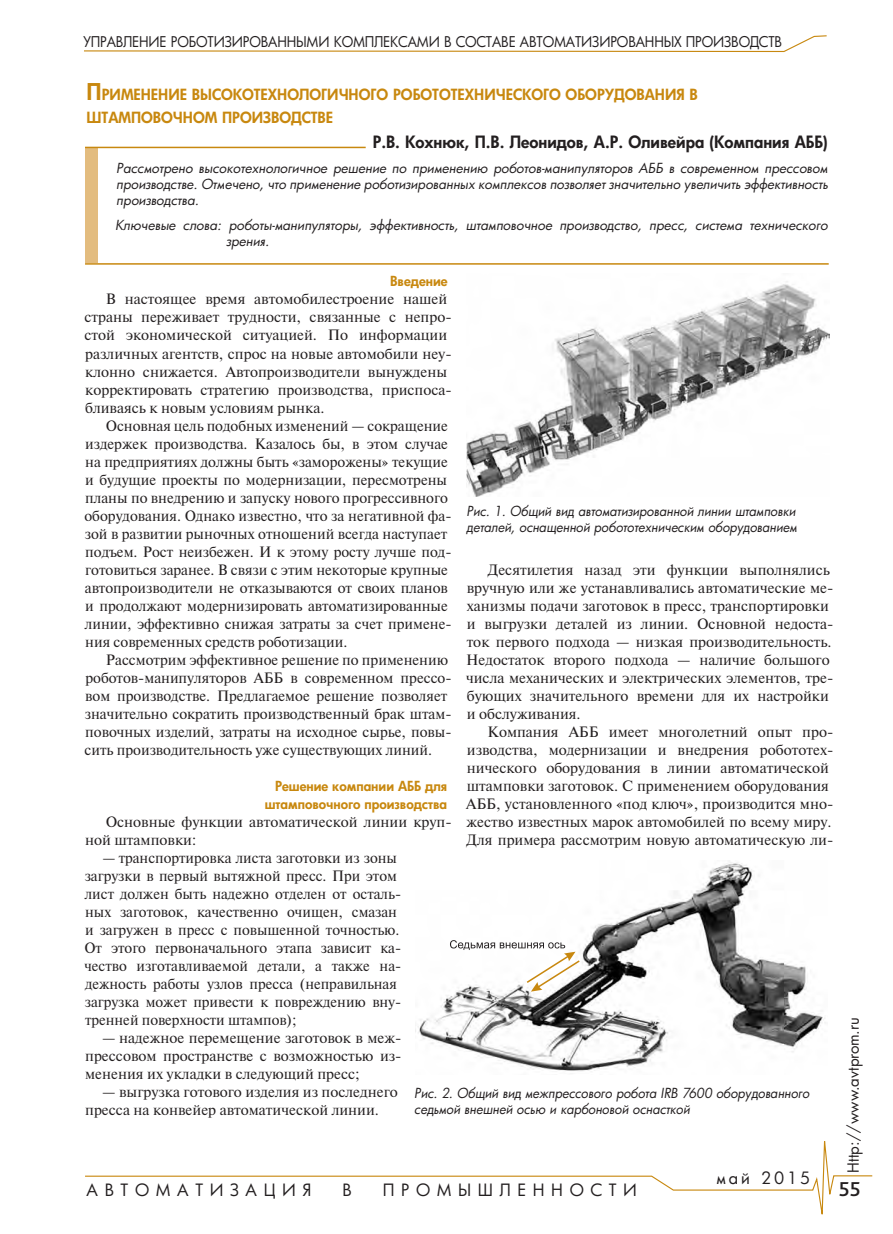
<style>
.page{position:relative;width:893px;height:1234px;background:#fff}
.page>*{position:absolute;margin:0;border:0;box-sizing:border-box;transform-origin:0 0}
.t1{font:500 21px "Bliss Pro";color:#231f20}
.t2{font:800 16.5px "Futura Cyr";color:#231f20}
.t3{font:16.5px "Futura Cyr";letter-spacing:.4em;color:#231f20}
.t4{font:15px/18px "Newton";color:#231f20}
.t5{font:800 15px "Futura Cyr";color:#c8880f}
.t6{font:15px "Futura Cyr";color:#231f20}
.t7{font:14.4px "Futura Cyr";letter-spacing:-.01em;color:#231f20;scale:.93 1}
.t8{font:italic 13.5px/16.2px "Futura Cyr";color:#231f20;text-align:justify}
.t9{font:italic 13.5px/16.5px "Futura Cyr";color:#231f20;scale:.95 1}
.t10{font:800 13.5px/18px "Futura Cyr";color:#c8880f;text-align:right}
.s1{font-size:22.5px}
</style>
<div class="page">
<svg style="left:85px;top:1141px;width:788px;height:74px"></svg>
<svg style="left:84px;top:35px;width:743px;height:18px"></svg>
<div style="left:85px;top:147px;width:12px;height:116px;background:#e3bc7f"></div>
<hr style="left:85px;top:147px;width:281px;height:1px;background:#c8880f">
<hr style="left:85px;top:263px;width:744px;height:1px;background:#c8880f">
<img style="left:467px;top:281px;width:362px;height:215px">
<img style="left:415px;top:862px;width:411px;height:209px">
<svg style="left:450px;top:939px;width:130px;height:52px"></svg>
<p class="t7" style="left:84px;top:33px;width:753px">Управление роботизированными комплексами в составе автоматизированных производств</p>
<p class="t5" style="left:87px;top:86px;width:26px"><span class="s1">П</span>рименение</p>
<p class="t5" style="left:192px;top:86px;width:31px">высокоте</p>
<p class="t5" style="left:268px;top:86px;width:21px">хнологичного</p>
<p class="t5" style="left:393px;top:86px;width:10px">робототе</p>
<p class="t5" style="left:465px;top:86px;width:20px">хнического</p>
<p class="t5" style="left:566px;top:86px;width:11px">оборудовани</p>
<p class="t5" style="left:676px;top:86px;width:22px">я в</p>
<p class="t5" style="left:87px;top:108px;width:27px">штамповочном</p>
<p class="t5" style="left:222px;top:108px;width:11px">производстве</p>
<p class="t2" style="left:373px;top:132px;width:456px">Р.В. Кохнюк, П.В. Леонидов, А.Р. Оливейра (Компания АББ)</p>
<p class="t8" style="left:116px;top:160px;width:713px">Рассмотрено высокотехнологичное решение по применению роботов-манипуляторов АББ в современном прессовом производстве. Отмечено, что применение роботизированных комплексов позволяет значительно увеличить эффективность производства.</p>
<p class="t8" style="left:226px;top:217px;width:603px;text-indent:-111px">Ключевые слова: роботы-манипуляторы, эффективность, штамповочное производство, пресс, система технического зрения.</p>
<p class="t10" style="left:390px;top:272px;width:59px">Введение</p>
<p class="t4" style="left:84px;top:290px;width:369px;text-indent:21px">В настоящее время автомобилестроение нашей страны переживает трудности, связанные с непро&shy;стой экономической ситуацией. По информации различных агентств, спрос на новые автомобили неу&shy;клонно снижается. Автопроизводители вынуждены корректировать стратегию производства, приспоса&shy;бливаясь к новым условиям рынка.</p>
<p class="t4" style="left:84px;top:416px;width:369px;text-indent:21px">Основная цель подобных изменений — сокращение издержек производства. Казалось бы, в этом случае на предприятиях должны быть «заморожены» текущие и будущие проекты по модернизации, пересмотрены планы по внедрению и запуску нового прогрессивного оборудования. Однако известно, что за негативной фа&shy;зой в развитии рыночных отношений всегда наступает подъем. Рост неизбежен. И к этому росту лучше под&shy;готовиться заранее. В связи с этим некоторые крупные автопроизводители не отказываются от своих планов и продолжают модернизировать автоматизированные линии, эффективно снижая затраты за счет примене&shy;ния современных средств роботизации.</p>
<p class="t4" style="left:85px;top:650px;width:369px;text-indent:21px">Рассмотрим эффективное решение по применению роботов‑манипуляторов АББ в современном прессо&shy;вом производстве. Предлагаемое решение позволяет значительно сократить производственный брак штам&shy;повочных изделий, затраты на исходное сырье, повы&shy;сить производительность уже существующих линий.</p>
<p class="t10" style="left:265px;top:776px;width:184px">Решение компании АББ для штамповочного производства</p>
<p class="t4" style="left:85px;top:812px;width:368px;text-indent:21px">Основные функции автоматической линии круп&shy;ной штамповки:</p>
<p class="t4" style="left:84px;top:848px;width:318px;text-indent:18px">— транспортировка листа заготовки из зоны загрузки в первый вытяжной пресс. При этом лист должен быть надежно отделен от осталь&shy;ных заготовок, качественно очищен, смазан и загружен в пресс с повышенной точностью.<br>От этого первоначального этапа зависит ка&shy;чество изготавливаемой детали, а также на&shy;дежность работы узлов пресса (неправильная загрузка может привести к повреждению вну&shy;тренней поверхности штампов);</p>
<p class="t4" style="left:85px;top:1028px;width:318px;text-align:justify;text-indent:17px">— надежное перемещение заготовок в меж&shy;прессовом пространстве с возможностью из&shy;менения их укладки в следующий пресс;</p>
<p class="t4" style="left:85px;top:1082px;width:314px;text-indent:17px">— выгрузка готового изделия из последнего пресса на конвейер автоматической линии.</p>
<p class="t9" style="left:467px;top:502px;width:349px">Рис. 1. Общий вид автоматизированной линии штамповки деталей, оснащенной робототехническим оборудованием</p>
<p class="t4" style="left:466px;top:560px;width:369px;text-indent:22px">Десятилетия назад эти функции выполнялись вручную или же устанавливались автоматические ме&shy;ханизмы подачи заготовок в пресс, транспортировки и выгрузки деталей из линии. Основной недоста&shy;ток первого подхода — низкая производительность.<br>Недостаток второго подхода — наличие большого числа механических и электрических элементов, тре&shy;бующих значительного времени для их настройки и обслуживания.</p>
<p class="t4" style="left:466px;top:722px;width:369px;text-indent:21px">Компания АББ имеет многолетний опыт про&shy;изводства, модернизации и внедрения робототех&shy;нического оборудования в линии автоматической штамповки заготовок. С применением оборудования АББ, установленного «под ключ», производится мно&shy;жество известных марок автомобилей по всему миру.<br>Для примера рассмотрим новую автоматическую ли-</p>
<p class="t6" style="left:844px;top:1172px;width:157px;rotate:-90deg">Http://www.avtprom.ru</p>
<p class="t9" style="left:414px;top:1084px;width:417px">Рис. 2. Общий вид межпрессового робота IRB 7600 оборудованного седьмой внешней осью и карбоновой оснасткой</p>
<p class="t3" style="left:717px;top:1167px;width:95px">май 2015</p>
<p class="t3" style="left:87px;top:1179px;width:226px">АВТОМАТИЗАЦИЯ</p>
<p class="t3" style="left:342px;top:1179px;width:11px">В</p>
<p class="t3" style="left:383px;top:1179px;width:256px">ПРОМЫШЛЕННОСТИ</p>
<h1 class="t1" style="left:839px;top:1176px;width:23px">55</h1>
</div>
